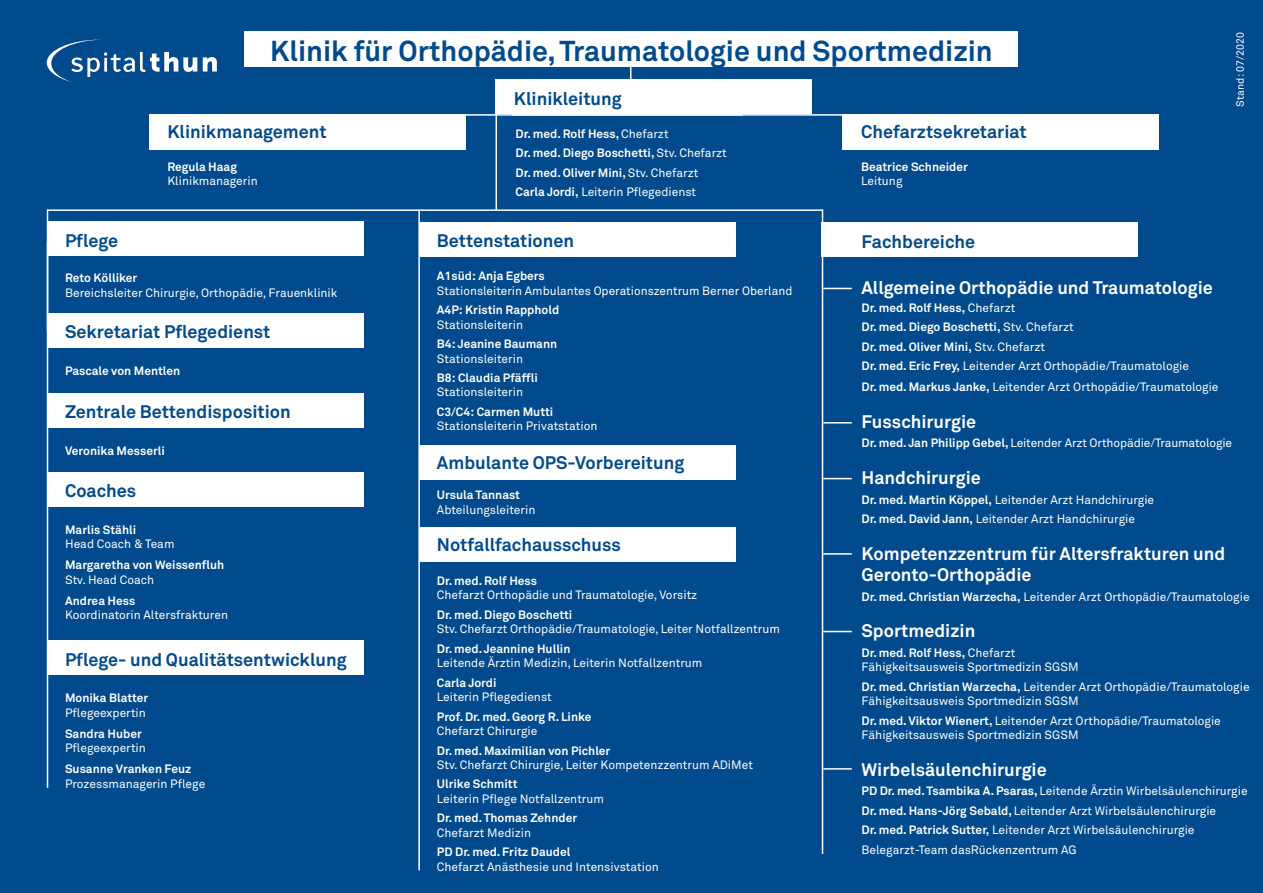
<style>
.page{position:relative;width:1263px;height:893px;background:#004a8d}
.page>*{position:absolute;margin:0;border:0;box-sizing:border-box;transform-origin:0 0}
.t1{font:700 28.5px "Akkurat";color:#004a8d}
.t2{font:700 18px "Akkurat";color:#004a8d}
.t3{font:700 18px/21.6px "Akkurat";color:#fff}
.t4{font:12px/14.4px "Akkurat";color:#fff}
.t5{font:700 12px "Akkurat";color:#fff}
.t6{font:10.5px "Akkurat";letter-spacing:.005em;color:#fff}
.s1{font-weight:400}
.s2{font-weight:700}
</style>
<div class="page">
<div style="left:244px;top:32px;width:774px;height:35px;background:#fff"></div>
<hr style="left:630px;top:64px;width:1px;height:38px;background:#fff">
<hr style="left:495px;top:80px;width:2px;height:130px;background:#fff">
<hr style="left:47px;top:209px;width:1px;height:579px;background:#fff">
<hr style="left:418px;top:210px;width:2px;height:660px;background:#fff">
<hr style="left:822px;top:209px;width:1px;height:645px;background:#fff">
<hr style="left:47px;top:209px;width:775px;height:2px;background:#fff">
<hr style="left:512px;top:114px;width:599px;height:2px;background:#fff">
<hr style="left:151px;top:114px;width:592px;height:2px;background:#fff">
<div style="left:842px;top:114px;width:316px;height:35px;background:#fff"></div>
<div style="left:149px;top:114px;width:317px;height:35px;background:#fff"></div>
<div style="left:47px;top:222px;width:317px;height:34px;background:#fff"></div>
<div style="left:419px;top:223px;width:316px;height:34px;background:#fff"></div>
<div style="left:822px;top:223px;width:316px;height:34px;background:#fff"></div>
<div style="left:419px;top:445px;width:316px;height:35px;background:#fff"></div>
<div style="left:47px;top:313px;width:317px;height:35px;background:#fff"></div>
<div style="left:47px;top:393px;width:317px;height:34px;background:#fff"></div>
<div style="left:47px;top:472px;width:317px;height:35px;background:#fff"></div>
<div style="left:47px;top:640px;width:317px;height:35px;background:#fff"></div>
<svg style="left:823px;top:288px;width:29px;height:1px"></svg>
<hr style="left:823px;top:422px;width:29px;height:2px;background:#fff">
<svg style="left:823px;top:478px;width:29px;height:1px"></svg>
<hr style="left:823px;top:553px;width:29px;height:2px;background:#fff">
<svg style="left:823px;top:631px;width:29px;height:1px"></svg>
<hr style="left:823px;top:768px;width:29px;height:2px;background:#fff">
<div style="left:495px;top:80px;width:317px;height:34px;background:#fff"></div>
<div style="left:419px;top:527px;width:316px;height:35px;background:#fff"></div>
<svg style="left:203px;top:57px;width:14px;height:15px"></svg>
<svg style="left:47px;top:40px;width:150px;height:42px"></svg>
<p class="t1" style="left:270px;top:33px;width:724px">Klinik für Orthopädie, Traumatologie und Sportmedizin</p>
<p class="t2" style="left:167px;top:120px;width:161px">Klinikmanagement</p>
<p class="t5" style="left:167px;top:159px;width:71px">Regula Haag</p>
<p class="t4" style="left:167px;top:174px;width:92px">Klinikmanagerin</p>
<p class="t2" style="left:514px;top:87px;width:109px">Klinikleitung</p>
<p class="t5" style="left:516px;top:126px;width:155px">Dr. med. Rolf Hess, <span class="s1">Chefarzt</span></p>
<p class="t5" style="left:516px;top:145px;width:213px">Dr. med. Diego Boschetti, <span class="s1">Stv. Chefarzt</span></p>
<p class="t5" style="left:516px;top:165px;width:184px">Dr. med. Oliver Mini, <span class="s1">Stv. Chefarzt</span></p>
<p class="t4" style="left:516px;top:185px;width:182px"><span class="s2">Carla Jordi,</span> Leiterin Pflegedienst</p>
<p class="t2" style="left:65px;top:229px;width:55px">Pflege</p>
<p class="t2" style="left:437px;top:229px;width:139px">Bettenstationen</p>
<p class="t2" style="left:861px;top:120px;width:167px">Chefarztsekretariat</p>
<p class="t5" style="left:861px;top:159px;width:108px">Beatrice Schneider</p>
<p class="t4" style="left:861px;top:174px;width:43px">Leitung</p>
<p class="t2" style="left:861px;top:230px;width:115px">Fachbereiche</p>
<p class="t6" style="left:1234px;top:107px;width:76px;rotate:-90deg">Stand: 07/2020</p>
<p class="t5" style="left:65px;top:271px;width:74px">Reto Kölliker</p>
<p class="t4" style="left:65px;top:286px;width:274px">Bereichsleiter Chirurgie, Orthopädie, Frauenklinik</p>
<p class="t2" style="left:65px;top:321px;width:207px">Sekretariat Pflegedienst</p>
<p class="t5" style="left:65px;top:363px;width:117px">Pascale von Mentlen</p>
<p class="t2" style="left:65px;top:400px;width:227px">Zentrale Bettendisposition</p>
<p class="t5" style="left:65px;top:443px;width:101px">Veronika Messerli</p>
<p class="t2" style="left:65px;top:480px;width:73px">Coaches</p>
<p class="t5" style="left:65px;top:522px;width:73px">Marlis Stähli</p>
<p class="t4" style="left:65px;top:537px;width:111px">Head Coach &amp; Team</p>
<p class="t5" style="left:65px;top:558px;width:161px">Margaretha von Weissenfluh</p>
<p class="t4" style="left:65px;top:573px;width:91px">Stv. Head Coach</p>
<p class="t5" style="left:65px;top:593px;width:72px">Andrea Hess</p>
<p class="t4" style="left:65px;top:608px;width:165px">Koordinatorin Altersfrakturen</p>
<p class="t2" style="left:65px;top:648px;width:283px">Pflege- und Qualitätsentwicklung</p>
<p class="t5" style="left:65px;top:690px;width:85px">Monika Blatter</p>
<p class="t4" style="left:65px;top:706px;width:82px">Pflegeexpertin</p>
<p class="t5" style="left:65px;top:726px;width:78px">Sandra Huber</p>
<p class="t4" style="left:65px;top:741px;width:82px">Pflegeexpertin</p>
<p class="t4" style="left:65px;top:762px;width:142px"><span class="s2">Susanne Vranken Feuz<br></span>Prozessmanagerin Pflege</p>
<p class="t5" style="left:437px;top:269px;width:109px">A1süd: Anja Egbers</p>
<p class="t4" style="left:437px;top:284px;width:357px">Stationsleiterin Ambulantes Operationszentrum Berner Oberland</p>
<p class="t5" style="left:437px;top:302px;width:124px">A4P: Kristin Rapphold</p>
<p class="t4" style="left:437px;top:318px;width:88px">Stationsleiterin</p>
<p class="t5" style="left:437px;top:336px;width:122px">B4: Jeanine Baumann</p>
<p class="t4" style="left:437px;top:351px;width:88px">Stationsleiterin</p>
<p class="t5" style="left:437px;top:370px;width:102px">B8: Claudia Pfäffli</p>
<p class="t4" style="left:437px;top:385px;width:88px">Stationsleiterin</p>
<p class="t5" style="left:437px;top:404px;width:118px">C3/C4: Carmen Mutti</p>
<p class="t4" style="left:437px;top:419px;width:162px">Stationsleiterin Privatstation</p>
<p class="t2" style="left:437px;top:451px;width:249px">Ambulante OPS-Vorbereitung</p>
<p class="t5" style="left:437px;top:487px;width:85px">Ursula Tannast</p>
<p class="t4" style="left:437px;top:503px;width:100px">Abteilungsleiterin</p>
<p class="t2" style="left:437px;top:533px;width:186px">Notfallfachausschuss</p>
<p class="t5" style="left:437px;top:573px;width:102px">Dr. med. Rolf Hess</p>
<p class="t4" style="left:437px;top:588px;width:262px">Chefarzt Orthopädie und Traumatologie, Vorsitz</p>
<p class="t5" style="left:437px;top:607px;width:137px">Dr. med. Diego Boschetti</p>
<p class="t4" style="left:437px;top:622px;width:344px">Stv. Chefarzt Orthopädie/Traumatologie, Leiter Notfallzentrum</p>
<p class="t5" style="left:437px;top:641px;width:135px">Dr. med. Jeannine Hullin</p>
<p class="t4" style="left:437px;top:656px;width:267px">Leitende Ärztin Medizin, Leiterin Notfallzentrum</p>
<p class="t5" style="left:437px;top:675px;width:61px">Carla Jordi</p>
<p class="t4" style="left:437px;top:690px;width:116px">Leiterin Pflegedienst</p>
<p class="t5" style="left:437px;top:709px;width:156px">Prof. Dr. med. Georg R. Linke</p>
<p class="t4" style="left:437px;top:724px;width:102px">Chefarzt Chirurgie</p>
<p class="t5" style="left:437px;top:743px;width:175px">Dr. med. Maximilian von Pichler</p>
<p class="t4" style="left:437px;top:758px;width:317px">Stv. Chefarzt Chirurgie, Leiter Kompetenzzentrum ADiMet</p>
<p class="t5" style="left:437px;top:777px;width:82px">Ulrike Schmitt</p>
<p class="t4" style="left:437px;top:792px;width:169px">Leiterin Pflege Notfallzentrum</p>
<p class="t5" style="left:437px;top:810px;width:142px">Dr. med. Thomas Zehnder</p>
<p class="t4" style="left:437px;top:826px;width:96px">Chefarzt Medizin</p>
<p class="t5" style="left:437px;top:844px;width:135px">PD Dr. med. Fritz Daudel</p>
<p class="t4" style="left:437px;top:859px;width:223px">Chefarzt Anästhesie und Intensivstation</p>
<p class="t3" style="left:861px;top:277px;width:353px">Allgemeine Orthopädie und Traumatologie</p>
<p class="t5" style="left:861px;top:300px;width:155px">Dr. med. Rolf Hess, <span class="s1">Chefarzt</span></p>
<p class="t5" style="left:861px;top:319px;width:214px">Dr. med. Diego Boschetti, <span class="s1">Stv. Chefarzt</span></p>
<p class="t5" style="left:861px;top:339px;width:185px">Dr. med. Oliver Mini, <span class="s1">Stv. Chefarzt</span></p>
<p class="t4" style="left:861px;top:359px;width:329px"><span class="s2">Dr. med. Eric Frey,</span> Leitender Arzt Orthopädie/Traumatologie</p>
<p class="t4" style="left:861px;top:380px;width:358px"><span class="s2">Dr. med. Markus Janke,</span> Leitender Arzt Orthopädie/Traumatologie</p>
<p class="t3" style="left:861px;top:411px;width:116px">Fusschirurgie</p>
<p class="t4" style="left:861px;top:436px;width:372px"><span class="s2">Dr. med. Jan Philipp Gebel,</span> Leitender Arzt Orthopädie/Traumatologie</p>
<p class="t3" style="left:861px;top:467px;width:121px">Handchirurgie</p>
<p class="t4" style="left:861px;top:492px;width:294px"><span class="s2">Dr. med. Martin Köppel,</span> Leitender Arzt Handchirurgie</p>
<p class="t4" style="left:861px;top:512px;width:275px"><span class="s2">Dr. med. David Jann,</span> Leitender Arzt Handchirurgie</p>
<p class="t3" style="left:861px;top:543px;width:365px">Kompetenzzentrum für Altersfrakturen und<br>Geronto-Orthopädie</p>
<p class="t4" style="left:861px;top:590px;width:390px"><span class="s2">Dr. med. Christian Warzecha,</span> Leitender Arzt Orthopädie/Traumatologie</p>
<p class="t3" style="left:861px;top:620px;width:115px">Sportmedizin</p>
<p class="t5" style="left:861px;top:645px;width:155px">Dr. med. Rolf Hess, <span class="s1">Chefarzt</span></p>
<p class="t4" style="left:861px;top:660px;width:218px">Fähigkeitsausweis Sportmedizin SGSM</p>
<p class="t4" style="left:861px;top:680px;width:390px"><span class="s2">Dr. med. Christian Warzecha,</span> Leitender Arzt Orthopädie/Traumatologie</p>
<p class="t4" style="left:861px;top:694px;width:218px">Fähigkeitsausweis Sportmedizin SGSM</p>
<p class="t4" style="left:861px;top:714px;width:361px"><span class="s2">Dr. med. Viktor Wienert,</span> Leitender Arzt Orthopädie/Traumatologie</p>
<p class="t4" style="left:861px;top:728px;width:218px">Fähigkeitsausweis Sportmedizin SGSM</p>
<p class="t3" style="left:861px;top:759px;width:187px">Wirbelsäulenchirurgie</p>
<p class="t4" style="left:861px;top:784px;width:388px"><span class="s2">PD Dr. med. Tsambika A. Psaras,</span> Leitende Ärztin Wirbelsäulenchirurgie</p>
<p class="t4" style="left:861px;top:804px;width:356px"><span class="s2">Dr. med. Hans-Jörg Sebald,</span> Leitender Arzt Wirbelsäulenchirurgie</p>
<p class="t4" style="left:861px;top:823px;width:334px"><span class="s2">Dr. med. Patrick Sutter,</span> Leitender Arzt Wirbelsäulenchirurgie</p>
<p class="t4" style="left:861px;top:843px;width:217px">Belegarzt-Team dasRückenzentrum AG</p>
</div>
